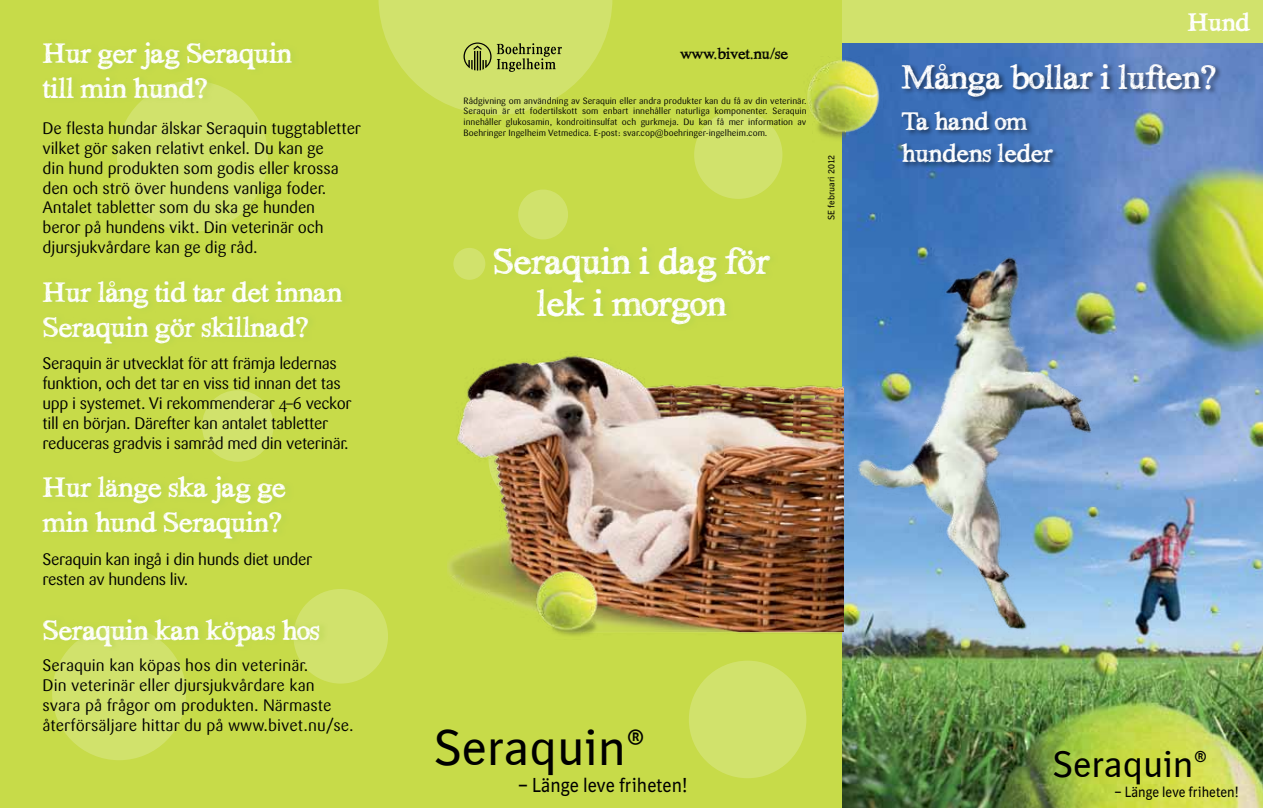
<style>
.page{position:relative;width:1263px;height:808px;background:#fff}
.page>*{position:absolute;margin:0;border:0;box-sizing:border-box;transform-origin:0 0}
.t1{font:49.65px "BI Sans";color:#000}
.t2{font:39px/42px "Hand TIMES";letter-spacing:-.025em;color:#fff;text-align:center}
.t3{font:36.45px "BI Sans";color:#000}
.t4{font:36px "Hand TIMES";letter-spacing:-.025em;color:#fff}
.t5{font:30px/34.5px "Hand TIMES";letter-spacing:-.025em;color:#fff}
.t6{font:27px/32.4px "Hand TIMES";letter-spacing:-.025em;color:#fff}
.t7{font:19.65px "BI Sans";color:#000;scale:.92 1}
.t8{font:16.5px/19.8px "Sari OT";letter-spacing:-.01em;color:#000}
.t9{font:16.5px "Hand TIMES";letter-spacing:-.025em;color:#000}
.t10{font:14.4px "BI Sans";color:#000;scale:.92 1}
.t11{font:9px/10.8px "Sari OT";color:#000;text-align:justify}
.t12{font:9px "BI Sans";color:#000}
.s1{font-family:"BI Sans Ba"}
</style>
<div class="page">
<div style="left:0;top:0;width:842px;height:808px;background:#c7db49"></div>
<div style="left:694px;top:111px;width:88px;height:88px;background:#d1e26c;border-radius:50%"></div>
<div style="left:293px;top:589px;width:95px;height:95px;background:#d1e26c;border-radius:50%"></div>
<div style="left:518px;top:190px;width:50px;height:49px;background:#d1e26c;border-radius:50%"></div>
<div style="left:453px;top:248px;width:32px;height:32px;background:#d1e26c;border-radius:50%"></div>
<div style="left:689px;top:661px;width:117px;height:117px;background:#d1e26c;border-radius:50%"></div>
<div style="left:202px;top:390px;width:72px;height:72px;background:#d1e26c;border-radius:50%"></div>
<div style="left:117px;top:81px;width:151px;height:151px;background:#d1e26c;border-radius:50%"></div>
<div style="left:52px;top:626px;width:134px;height:134px;background:#d1e26c;border-radius:50%"></div>
<img style="left:842px;top:43px;width:421px;height:765px">
<svg style="left:378px;top:0;width:234px;height:115px"></svg>
<div style="left:900px;top:62px;width:323px;height:108px;background:#000;opacity:.5"></div>
<div style="left:43px;top:39px;width:258px;height:65px;background:#b4d44e;opacity:.6"></div>
<div style="left:44px;top:615px;width:284px;height:37px;background:#b4d44e;opacity:.6"></div>
<img style="left:807px;top:57px;width:89px;height:91px">
<img style="left:842px;top:187px;width:285px;height:533px">
<img style="left:448px;top:352px;width:395px;height:318px">
<img style="left:531px;top:564px;width:89px;height:87px">
<div style="left:842px;top:0;width:421px;height:43px;background:#d1e26c"></div>
<h3 class="t5" style="left:43px;top:36px;width:251px">Hur ger jag Seraquin till min hund?</h3>
<p class="t8" style="left:43px;top:119px;width:320px">De flesta hundar älskar Seraquin tuggtabletter vilket gör saken relativt enkel. Du kan ge<br>din hund produkten som godis eller krossa den och strö över hundens vanliga foder.<br>Antalet tabletter som du ska ge hunden<br>beror på hundens vikt. Din veterinär och djursjukvårdare kan ge dig råd.</p>
<h3 class="t5" style="left:43px;top:275px;width:302px">Hur lång tid tar det innan<br>Seraquin gör skillnad?</h3>
<p class="t8" style="left:43px;top:354px;width:311px">Seraquin är utvecklat för att främja ledernas funktion, och det tar en viss tid innan det tas upp i systemet. Vi rekommenderar 4–6 veckor till en början. Därefter kan antalet tabletter reduceras gradvis i samråd med din veterinär.</p>
<h3 class="t5" style="left:43px;top:470px;width:245px">Hur länge ska jag ge min hund Seraquin?</h3>
<p class="t8" style="left:43px;top:550px;width:271px">Seraquin kan ingå i din hunds diet under resten av hundens liv.</p>
<h3 class="t5" style="left:43px;top:612px;width:279px">Seraquin kan köpas hos</h3>
<p class="t8" style="left:43px;top:656px;width:313px">Seraquin kan köpas hos din veterinär.<br>Din veterinär eller djursjukvårdare kan svara på frågor om produkten. Närmaste återförsäljare hittar du på www.bivet.nu/se.</p>
<p class="t9" style="left:680px;top:45px;width:110px">www.bivet.nu/se</p>
<p class="t11" style="left:463px;top:95px;width:344px">Rådgivning om användning av Seraquin eller andra produkter kan du få av din veterinär.<br>Seraquin är ett fodertilskott som enbart innehåller naturliga komponenter. Seraquin innehåller glukosamin, kondroitinsulfat och gurkmeja. Du kan få mer information av Boehringer Ingelheim Vetmedica. E-post: svar.cop@boehringer-ingelheim.com.</p>
<h2 class="t2" style="left:493px;top:240px;width:279px">Seraquin i dag för lek i morgon</h2>
<p class="t12" style="left:826px;top:220px;width:67px;rotate:-90deg">SE februari 2012</p>
<h3 class="t6" style="left:1187px;top:6px;width:64px">Hund</h3>
<h3 class="t4" style="left:901px;top:57px;width:317px">Många bollar i luften?</h3>
<h3 class="t6" style="left:901px;top:104px;width:153px">Ta hand om hundens leder</h3>
<h1 class="t1" style="left:434px;top:720px;width:213px">Seraquin<span class="s1">®</span></h1>
<p class="t7" style="left:518px;top:774px;width:186px">– Länge leve friheten!</p>
<h3 class="t3" style="left:1052px;top:744px;width:156px">Seraquin<span class="s1">®</span></h3>
<p class="t10" style="left:1114px;top:784px;width:137px">– Länge leve friheten!</p>
</div>
